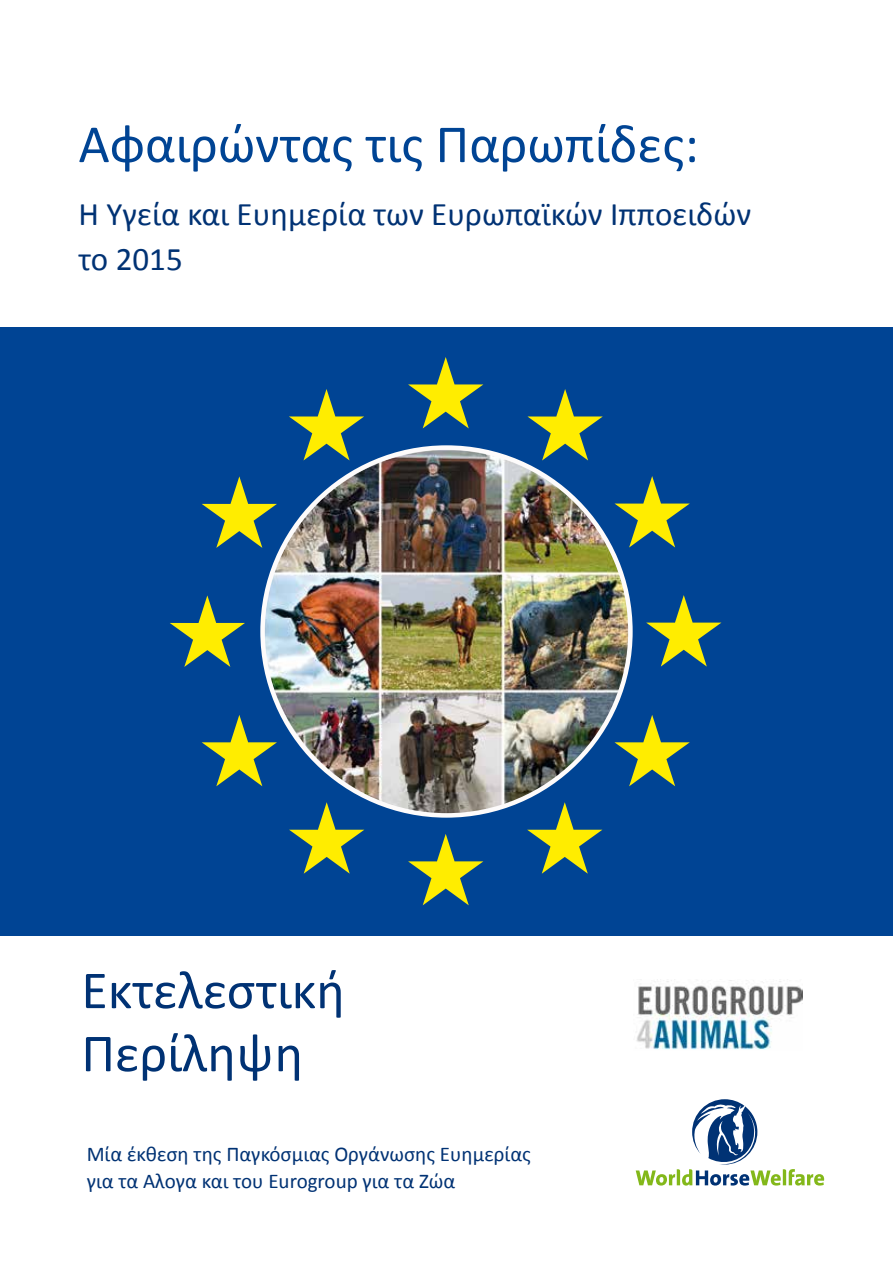
<style>
.page{position:relative;width:893px;height:1263px;background:#fff}
.page>*{position:absolute;margin:0;border:0;box-sizing:border-box;transform-origin:0 0}
.t1{font:54px "Calibri";color:#004494}
.t2{font:54px/63px "Calibri";color:#003274}
.t3{font:33px/45px "Calibri";color:#003274}
.t4{font:21px/27px "Calibri";color:#003274}
</style>
<div class="page">
<div style="left:0;top:327px;width:893px;height:608px;background:#004494"></div>
<svg style="left:636px;top:1099px;width:188px;height:86px"></svg>
<svg style="left:408px;top:357px;width:75px;height:71px"></svg>
<svg style="left:289px;top:389px;width:75px;height:71px"></svg>
<svg style="left:202px;top:476px;width:75px;height:72px"></svg>
<svg style="left:170px;top:595px;width:75px;height:72px"></svg>
<svg style="left:202px;top:715px;width:75px;height:71px"></svg>
<svg style="left:289px;top:802px;width:75px;height:72px"></svg>
<svg style="left:408px;top:834px;width:75px;height:71px"></svg>
<svg style="left:527px;top:802px;width:75px;height:72px"></svg>
<svg style="left:614px;top:715px;width:76px;height:71px"></svg>
<svg style="left:646px;top:595px;width:75px;height:72px"></svg>
<svg style="left:614px;top:476px;width:76px;height:71px"></svg>
<svg style="left:527px;top:389px;width:76px;height:71px"></svg>
<img style="left:263px;top:448px;width:367px;height:367px;border-radius:184px">
<img style="left:636px;top:980px;width:167px;height:70px">
<h1 class="t1" style="left:78px;top:111px;width:622px">Αφαιρώντας τις Παρωπίδες:</h1>
<h2 class="t3" style="left:78px;top:190px;width:674px">Η Υγεία και Ευημερία των Ευρωπαϊκών Ιπποειδών το 2015</h2>
<h1 class="t2" style="left:81px;top:956px;width:265px">Εκτελεστική<br>Περίληψη</h1>
<p class="t4" style="left:87px;top:1140px;width:446px">Μία έκθεση της Παγκόσμιας Οργάνωσης Ευημερίας για τα Άλογα και του Eurogroup για τα Ζώα</p>
</div>
